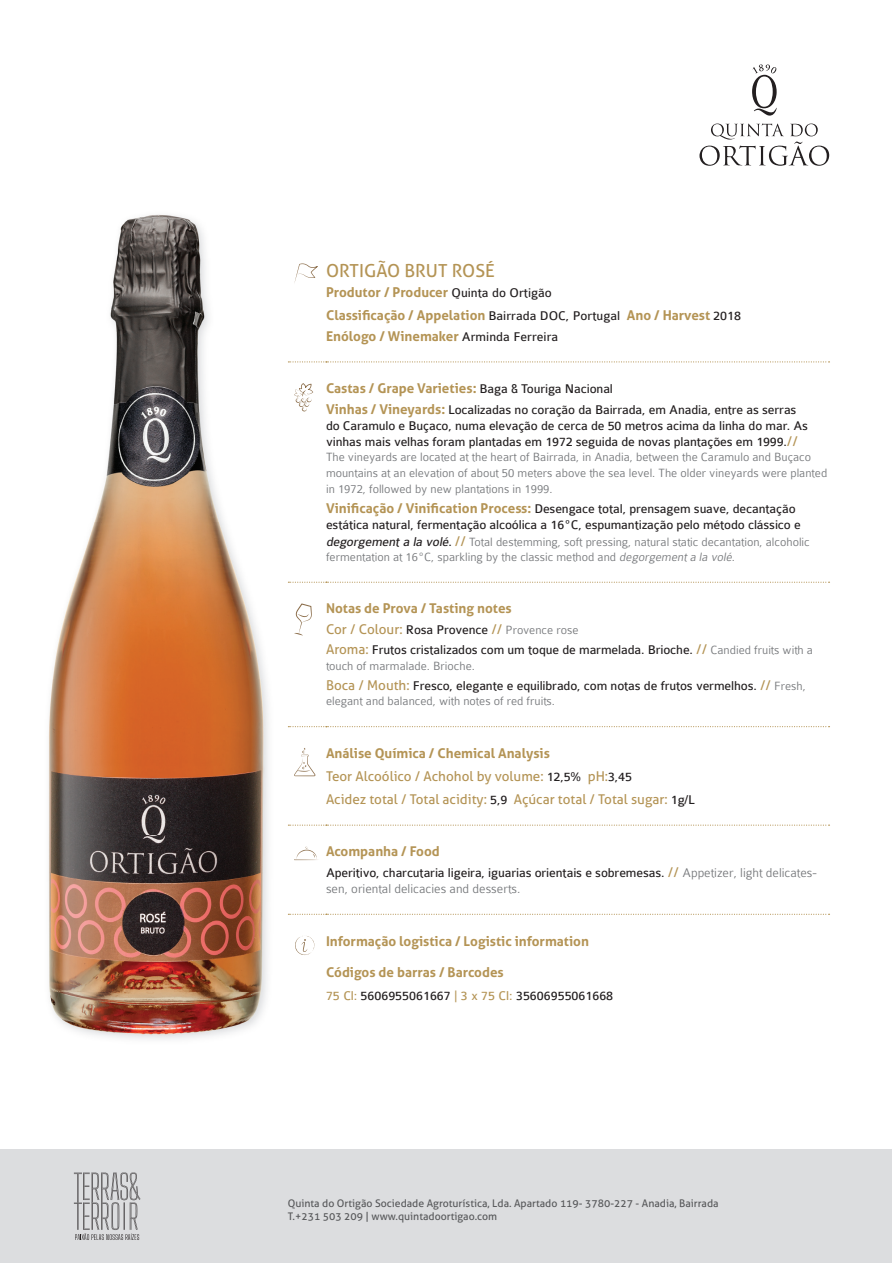
<style>
.page{position:relative;width:893px;height:1263px;background:#fff}
.page>*{position:absolute;margin:0;border:0;box-sizing:border-box;transform-origin:0 0}
.t1{font:18px "Aller";color:#b49455}
.t2{font:13.5px/16.2px "Colaborate";letter-spacing:-.01em;color:#231f20}
.t3{font:700 13.5px/23px "Aller";color:#b49455}
.t4{font:13.5px/23px "Aller";color:#b49455}
.t5{font:300 13.5px/16.2px "Colaborate";color:#76787b}
.t6{font:300 12.75px/15.8px "Colaborate";color:#76787b}
.t7{font:10.5px/12.6px "Aller";color:#57585a}
.s1{font-family:"Colaborate";font-weight:400;color:#231f20}
.s2{font-family:"Aller";font-weight:700;color:#b49455}
.s3{font-family:"Aller";color:#b49455}
.s4{font-weight:400;font-style:italic;font-size:13.5px;color:#231f20}
.s5{font-weight:400;font-size:13.5px;color:#231f20}
.s6{font-family:"Aller";font-weight:400;font-size:13.5px;color:#b49455}
.s7{font-style:italic}
.s8{font-weight:400}
.s9{font-family:"Colaborate";font-weight:300;font-size:12.75px;color:#76787b}
.s10{font-weight:300;font-size:12.75px;color:#76787b}
.s11{font-weight:700}
.s12{font-family:"Colaborate";color:#231f20}
.s13{font-weight:400;color:#231f20}
.s14{font-family:"Aller";font-weight:400;color:#b49455}
.s15{color:#b49455}
</style>
<div class="page">
<img style="left:48px;top:214px;width:221px;height:826px">
<div style="left:1px;top:1149px;width:891px;height:114px;background:#dcdddf"></div>
<svg style="left:288px;top:361px;width:541px;height:1px"></svg>
<svg style="left:288px;top:582px;width:541px;height:1px"></svg>
<svg style="left:288px;top:726px;width:541px;height:1px"></svg>
<svg style="left:288px;top:824px;width:541px;height:2px"></svg>
<svg style="left:288px;top:914px;width:541px;height:1px"></svg>
<svg style="left:294px;top:263px;width:24px;height:20px"></svg>
<svg style="left:294px;top:383px;width:19px;height:28px"></svg>
<svg style="left:294px;top:603px;width:18px;height:32px"></svg>
<svg style="left:294px;top:748px;width:21px;height:28px"></svg>
<svg style="left:294px;top:846px;width:24px;height:14px"></svg>
<svg style="left:295px;top:936px;width:19px;height:19px"></svg>
<svg style="left:74px;top:1172px;width:67px;height:68px"></svg>
<svg style="left:699px;top:124px;width:130px;height:42px"></svg>
<svg style="left:752px;top:64px;width:25px;height:52px"></svg>
<h1 class="t1" style="left:326px;top:259px;width:170px">ORTIGÃO BRUT ROSÉ</h1>
<p class="t3" style="left:326px;top:281px;width:417px">Produtor / Producer <span class="s1">Quinta do Ortigão<br></span>Classificação / Appelation <span class="s1">Bairrada DOC, Portugal</span> Ano / Harvest <span class="s1">2018</span></p>
<p class="t3" style="left:326px;top:324px;width:234px">Enólogo / Winemaker <span class="s1">Arminda Ferreira</span></p>
<p class="t3" style="left:326px;top:377px;width:288px">Castas / Grape Varieties: <span class="s1">Baga &amp; Touriga Nacional</span></p>
<p class="t2" style="left:326px;top:401px;width:483px"><span class="s2">Vinhas / Vineyards:</span> Localizadas no coração da Bairrada, em Anadia, entre as serras do Caramulo e Buçaco, numa elevação de cerca de 50 metros acima da linha do mar. As vinhas mais velhas foram plantadas em 1972 seguida de novas plantações em 1999.<span class="s3">//</span></p>
<p class="t6" style="left:326px;top:449px;width:503px">The vineyards are located at the heart of Bairrada, in Anadia, between the Caramulo and Buçaco mountains at an elevation of about 50 meters above the sea level. The older vineyards were planted in 1972, followed by new plantations in 1999.</p>
<p class="t2" style="left:326px;top:501px;width:476px"><span class="s2">Vinificação / Vinification Process:</span> Desengace total, prensagem suave, decantação estática natural, fermentação alcoólica a 16ºC, espumantização pelo método clássico e</p>
<p class="t6" style="left:326px;top:534px;width:485px;line-height:15.3px"><span class="s4">degorgementa la volé</span><span class="s5">.</span> <span class="s6">//</span> Total destemming, soft pressing, natural static decantation, alcoholic fermentation at 16ºC, sparkling by the classic method and <span class="s7">degorgementa la volé</span>.</p>
<p class="t3" style="left:326px;top:598px;width:254px;line-height:20.4px">Notas de Prova / Tasting notes<br><span class="s8">Cor / Colour:</span> <span class="s1">Rosa Provence</span> <span class="s8">//</span> <span class="s9">Provence rose</span></p>
<p class="t2" style="left:326px;top:642px;width:488px"><span class="s3">Aroma:</span> Frutos cristalizados com um toque de marmelada. Brioche. <span class="s3">//</span> <span class="s10">Candied fruits with a</span></p>
<p class="t6" style="left:326px;top:658px;width:150px">touch of marmalade. Brioche.</p>
<p class="t2" style="left:326px;top:678px;width:481px"><span class="s3">Boca / Mouth:</span> Fresco, elegante e equilibrado, com notas de frutos vermelhos. <span class="s3">//</span> <span class="s10">Fresh,</span></p>
<p class="t6" style="left:326px;top:693px;width:230px">elegant and balanced, with notes of red fruits.</p>
<p class="t4" style="left:326px;top:741px;width:370px"><span class="s11">Análise Química / Chemical Analysis<br></span>Teor Alcoólico / Achohol by volume: <span class="s12">12,5%</span> pH:<span class="s12">3,45<br></span>Acidez total / Total acidity: <span class="s12">5,9</span> Açúcar total / Total sugar: <span class="s12">1g/L</span></p>
<p class="t3" style="left:326px;top:840px;width:115px">Acompanha / Food</p>
<p class="t5" style="left:326px;top:864px;width:492px"><span class="s13">Aperitivo, charcutaria ligeira, iguarias orientais e sobremesas.</span> <span class="s14">//</span> Appetizer, light delicates&shy;sen, oriental delicacies and desserts.</p>
<p class="t3" style="left:326px;top:929px;width:265px">Informação logistica / Logistic information</p>
<p class="t3" style="left:326px;top:961px;width:179px">Códigos de barras / Barcodes</p>
<p class="t2" style="left:326px;top:987px;width:289px"><span class="s15">75 Cl:</span> 5606955061667 <span class="s15">| 3 x 75 Cl:</span> 35606955061668</p>
<p class="t7" style="left:288px;top:1197px;width:432px">Quinta do Ortigão Sociedade Agroturística, Lda. Apartado 119- 3780-227 - Anadia, Bairrada<br>T.+231 503 209 | www.quintadoortigao.com</p>
</div>
